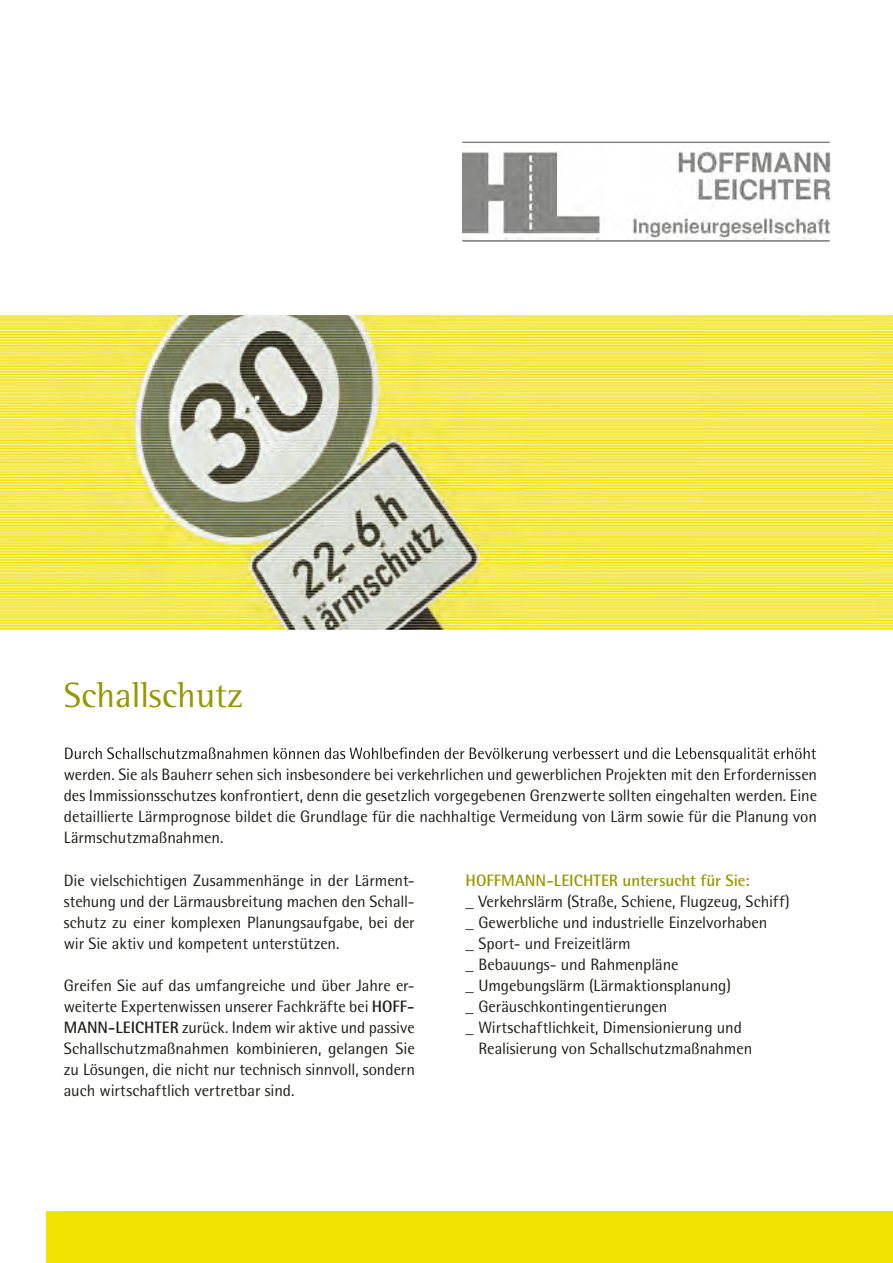
<style>
.page{position:relative;width:893px;height:1263px;background:#fff}
.page>*{position:absolute;margin:0;border:0;box-sizing:border-box;transform-origin:0 0}
.t1{font:36px "Rotis Semi Serif Std";color:#979800}
.t2{font:16.5px/21px "Rotis Semi Sans Std";letter-spacing:-.005em;color:#1d1d1b;text-align:justify}
.t3{font:700 16.5px "Rotis Semi Sans Std";color:#979800}
.s1{font-weight:700}
</style>
<div class="page">
<img style="left:0;top:316px;width:893px;height:313px">
<div style="left:47px;top:1212px;width:846px;height:51px;background:#f2e400"></div>
<img style="left:462px;top:148px;width:369px;height:92px">
<svg style="left:65px;top:747px;width:751px;height:15px"></svg>
<hr style="left:462px;top:240px;width:367px;height:1px;background:#868686">
<hr style="left:462px;top:142px;width:367px;height:1px;background:#868686">
<h1 class="t1" style="left:64px;top:673px;width:181px">Schallschutz</h1>
<p class="t2" style="left:64px;top:764px;width:755px">werden. Sie als Bauherr sehen sich insbesondere bei verkehrlichen und gewerblichen Projekten mit den Erfordernissen des Immissionsschutzes konfrontiert, denn die gesetzlich vorgegebenen Grenzwerte sollten eingehalten werden. Eine detaillierte Lärmprognose bildet die Grundlage für die nachhaltige Vermeidung von Lärm sowie für die Planung von Lärmschutzmaßnahmen.</p>
<p class="t2" style="left:64px;top:870px;width:352px">Die vielschichtigen Zusammenhänge in der Lärment&shy;stehung und der Lärmausbreitung machen den Schall&shy;schutz zu einer komplexen Planungsaufgabe, bei der wir Sie aktiv und kompetent unterstützen.</p>
<p class="t2" style="left:64px;top:975px;width:353px">Greifen Sie auf das umfangreiche und über Jahre er&shy;weiterte Expertenwissen unserer Fachkräfte bei <span class="s1">HOFF-MANN-LEICHTER</span> zurück. Indem wir aktive und passive Schallschutzmaßnahmen kombinieren, gelangen Sie zu Lösungen, die nicht nur technisch sinnvoll, sondern auch wirtschaftlich vertretbar sind.</p>
<p class="t3" style="left:466px;top:870px;width:286px">HOFFMANN-LEICHTER untersucht für Sie:</p>
<p class="t2" style="left:466px;top:891px;width:326px">_ Verkehrslärm (Straße, Schiene, Flugzeug, Schiff)</p>
<p class="t2" style="left:466px;top:912px;width:303px">_ Gewerbliche und industrielle Einzelvorhaben</p>
<p class="t2" style="left:466px;top:933px;width:166px">_ Sport- und Freizeitlärm</p>
<p class="t2" style="left:466px;top:954px;width:214px">_ Bebauungs- und Rahmenpläne</p>
<p class="t2" style="left:466px;top:975px;width:267px">_ Umgebungslärm (Lärmaktionsplanung)</p>
<p class="t2" style="left:466px;top:996px;width:203px">_ Geräuschkontingentierungen</p>
<p class="t2" style="left:466px;top:1017px;width:278px">_ Wirtschaftlichkeit, Dimensionierung und</p>
<p class="t2" style="left:478px;top:1038px;width:275px">Realisierung von Schallschutzmaßnahmen</p>
</div>
